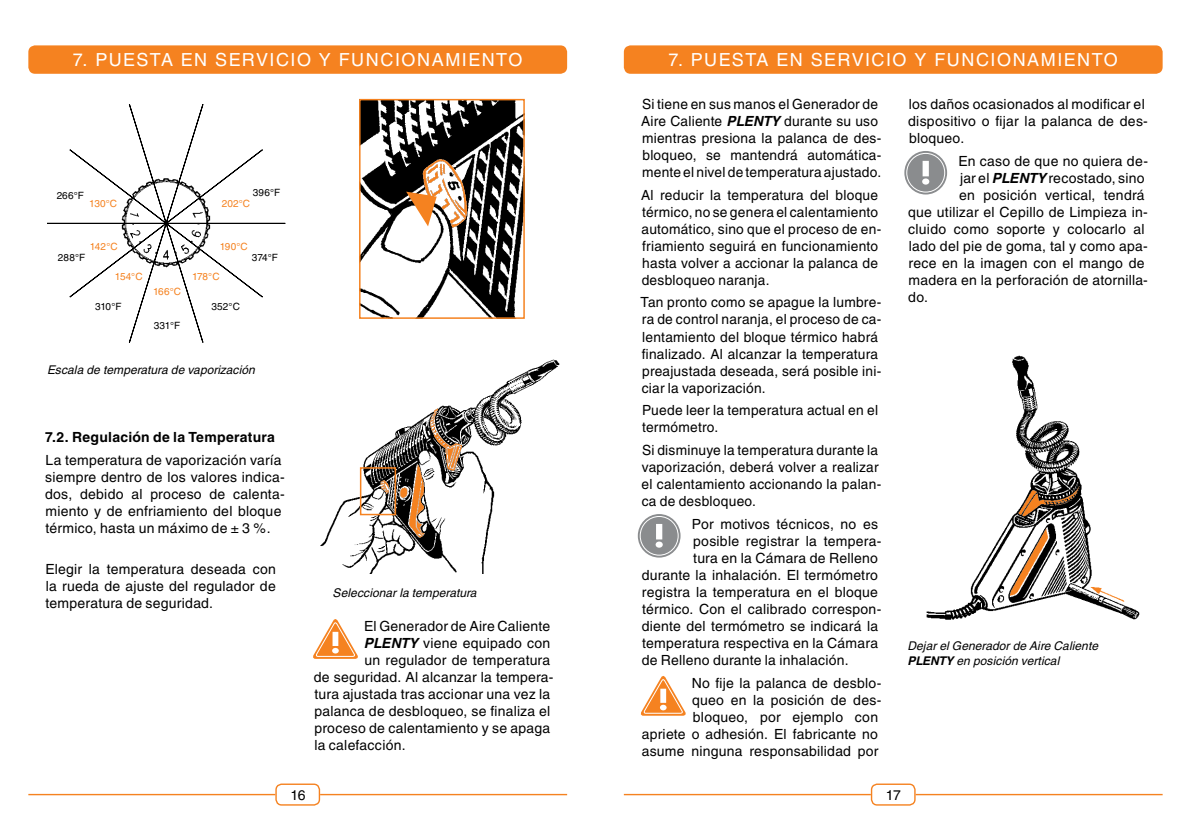
<style>
.page{position:relative;width:1191px;height:840px;background:#fff}
.page>*{position:absolute;margin:0;border:0;box-sizing:border-box;transform-origin:0 0}
.t1{font:18px "Helvetica";letter-spacing:.08em;color:#fff}
.t2{font:14px/17px "Helvetica";letter-spacing:.02em;color:#000}
.t3{font:700 14px "Helvetica";letter-spacing:.02em;color:#000}
.t4{font:italic 12px/15.2px "Helvetica";letter-spacing:.005em;color:#000}
.t5{font:10px "Helvetica";letter-spacing:.005em;color:#000}
.t6{font:10px "Helvetica";color:#f58220}
.s1{font-weight:700;font-style:italic}
.s2{font-weight:700}
</style>
<div class="page">
<div style="left:275px;top:783px;width:45px;height:22px;border:1px solid #f58220;border-radius:6px"></div>
<hr style="left:28px;top:793px;width:247px;height:1px;background:#f58220">
<hr style="left:320px;top:793px;width:247px;height:1px;background:#f58220">
<div style="left:871px;top:783px;width:44px;height:22px;border:1px solid #f58220;border-radius:6px"></div>
<hr style="left:624px;top:793px;width:247px;height:1px;background:#f58220">
<hr style="left:915px;top:793px;width:247px;height:1px;background:#f58220">
<div style="left:624px;top:45px;width:538px;height:29px;background:#f58220;border-radius:7px"></div>
<div style="left:28px;top:45px;width:539px;height:29px;background:#f58220;border-radius:7px"></div>
<img style="left:926px;top:355px;width:214px;height:265px">
<img style="left:320px;top:359px;width:240px;height:214px">
<div style="left:360px;top:467px;width:36px;height:48px;border:2px solid #f58220"></div>
<svg style="left:638px;top:513px;width:42px;height:44px"></svg>
<svg style="left:655px;top:523px;width:8px;height:24px"></svg>
<div style="left:640px;top:515px;width:38px;height:40px;border:1px solid #fff;border-radius:50%"></div>
<svg style="left:640px;top:676px;width:45px;height:40px"></svg>
<svg style="left:904px;top:151px;width:43px;height:43px"></svg>
<svg style="left:922px;top:161px;width:7px;height:23px"></svg>
<div style="left:906px;top:153px;width:39px;height:39px;border:1px solid #fff;border-radius:50%"></div>
<svg style="left:47px;top:104px;width:239px;height:239px"></svg>
<img style="left:362px;top:102px;width:160px;height:214px">
<div style="left:359px;top:99px;width:166px;height:220px;border:2px solid #f58220"></div>
<svg style="left:406px;top:191px;width:31px;height:35px"></svg>
<svg style="left:313px;top:619px;width:45px;height:40px"></svg>
<p class="t1" style="left:73px;top:50px;width:451px">7. PUESTA EN SERVICIO Y FUNCIONAMIENTO</p>
<p class="t5" style="left:57px;top:189px;width:29px">266°F</p>
<p class="t6" style="left:89px;top:198px;width:29px">130°C</p>
<p class="t6" style="left:90px;top:240px;width:29px">142°C</p>
<p class="t6" style="left:115px;top:270px;width:29px">154°C</p>
<p class="t5" style="left:58px;top:252px;width:29px">288°F</p>
<p class="t5" style="left:253px;top:186px;width:29px">396°F</p>
<p class="t6" style="left:222px;top:198px;width:30px">202°C</p>
<p class="t6" style="left:220px;top:240px;width:29px">190°C</p>
<p class="t6" style="left:192px;top:270px;width:29px">178°C</p>
<p class="t5" style="left:252px;top:252px;width:28px">374°F</p>
<p class="t6" style="left:153px;top:285px;width:29px">166°C</p>
<p class="t5" style="left:95px;top:300px;width:28px">310°F</p>
<p class="t5" style="left:211px;top:300px;width:30px">352°C</p>
<p class="t5" style="left:154px;top:320px;width:28px">331°F</p>
<p class="t4" style="left:47px;top:362px;width:209px">Escala de temperatura de vaporización</p>
<p class="t3" style="left:45px;top:428px;width:231px">7.2. Regulación de la Temperatura</p>
<p class="t2" style="left:45px;top:451px;width:241px">La temperatura de vaporización varía siempre dentro de los valores indica&shy;dos, debido al proceso de calenta&shy;miento y de enfriamiento del bloque térmico, hasta un máximo de ± 3 %.</p>
<p class="t2" style="left:45px;top:559px;width:232px;text-align:justify">Elegir la temperatura deseada con la rueda de ajuste del regulador de temperatura de seguridad.</p>
<p class="t4" style="left:332px;top:585px;width:145px">Seleccionar la temperatura</p>
<p class="t2" style="left:364px;top:617px;width:188px">El Generador de Aire Caliente</p>
<p class="t2" style="left:364px;top:634px;width:188px"><span class="s1">PLENTY</span> viene equipado con</p>
<p class="t2" style="left:364px;top:651px;width:187px">un regulador de temperatura</p>
<p class="t2" style="left:314px;top:668px;width:241px">de seguridad. Al alcanzar la tempera-</p>
<p class="t2" style="left:314px;top:685px;width:237px">tura ajustada tras accionar una vez la</p>
<p class="t2" style="left:314px;top:702px;width:237px">palanca de desbloqueo, se finaliza el</p>
<p class="t2" style="left:314px;top:719px;width:237px">proceso de calentamiento y se apaga</p>
<p class="t2" style="left:314px;top:736px;width:93px">la calefacción.</p>
<p class="t1" style="left:668px;top:50px;width:451px">7. PUESTA EN SERVICIO Y FUNCIONAMIENTO</p>
<p class="t2" style="left:641px;top:95px;width:242px">Si tiene en sus manos el Generador de Aire Caliente <span class="s1">PLENTY</span> durante su uso mientras presiona la palanca de des&shy;bloqueo, se mantendrá automática&shy;mente el nivel de temperatura ajustado.</p>
<p class="t2" style="left:641px;top:186px;width:242px">Al reducir la temperatura del bloque térmico, no se genera el calentamiento automático, sino que el proceso de en&shy;friamiento seguirá en funcionamiento hasta volver a accionar la palanca de desbloqueo naranja.</p>
<p class="t2" style="left:640px;top:294px;width:242px">Tan pronto como se apague la lumbre&shy;ra de control naranja, el proceso de ca&shy;lentamiento del bloque térmico habrá finalizado. Al alcanzar la temperatura preajustada deseada, será posible ini&shy;ciar la vaporización.</p>
<p class="t2" style="left:642px;top:401px;width:238px">Puede leer la temperatura actual en el termómetro.</p>
<p class="t2" style="left:641px;top:441px;width:241px">Si disminuye la temperatura durante la vaporización, deberá volver a realizar el calentamiento accionando la palan&shy;ca de desbloqueo.</p>
<p class="t2" style="left:692px;top:515px;width:188px">Por motivos técnicos, no es</p>
<p class="t2" style="left:693px;top:532px;width:190px">posible registrar la tempera-</p>
<p class="t2" style="left:693px;top:549px;width:186px">tura en la Cámara de Relleno</p>
<p class="t2" style="left:641px;top:566px;width:238px">durante la inhalación. El termómetro</p>
<p class="t2" style="left:642px;top:583px;width:238px">registra la temperatura en el bloque</p>
<p class="t2" style="left:642px;top:600px;width:241px">térmico. Con el calibrado correspon-</p>
<p class="t2" style="left:641px;top:617px;width:238px">diente del termómetro se indicará la</p>
<p class="t2" style="left:642px;top:634px;width:237px">temperatura respectiva en la Cámara</p>
<p class="t2" style="left:641px;top:651px;width:208px">de Relleno durante la inhalación.</p>
<p class="t2" style="left:641px;top:673px;width:241px;text-align:right">No fije la palanca de desblo-<br>queo en la posición de des&shy;bloqueo, por ejemplo con<br>apriete o adhesión. El fabricante no asume ninguna responsabilidad por</p>
<p class="t2" style="left:908px;top:95px;width:241px">los daños ocasionados al modificar el dispositivo o fijar la palanca de des&shy;bloqueo.</p>
<p class="t2" style="left:958px;top:152px;width:191px">En caso de que no quiera de-</p>
<p class="t2" style="left:960px;top:169px;width:186px">jar el <span class="s1">PLENTY</span> recostado, sino</p>
<p class="t2" style="left:959px;top:186px;width:187px">en posición vertical, tendrá</p>
<p class="t2" style="left:908px;top:203px;width:241px">que utilizar el Cepillo de Limpieza in-</p>
<p class="t2" style="left:908px;top:220px;width:238px">cluido como soporte y colocarlo al</p>
<p class="t2" style="left:909px;top:237px;width:241px">lado del pie de goma, tal y como apa-</p>
<p class="t2" style="left:908px;top:254px;width:238px">rece en la imagen con el mango de</p>
<p class="t2" style="left:908px;top:271px;width:241px">madera en la perforación de atornilla-</p>
<p class="t2" style="left:908px;top:288px;width:21px">do.</p>
<p class="t4" style="left:907px;top:637px;width:192px">Dejar el Generador de Aire Caliente<br><span class="s2">PLENTY</span> en posición vertical</p>
<p class="t2" style="left:290px;top:786px;width:17px">16</p>
<p class="t2" style="left:886px;top:786px;width:16px">17</p>
</div>
